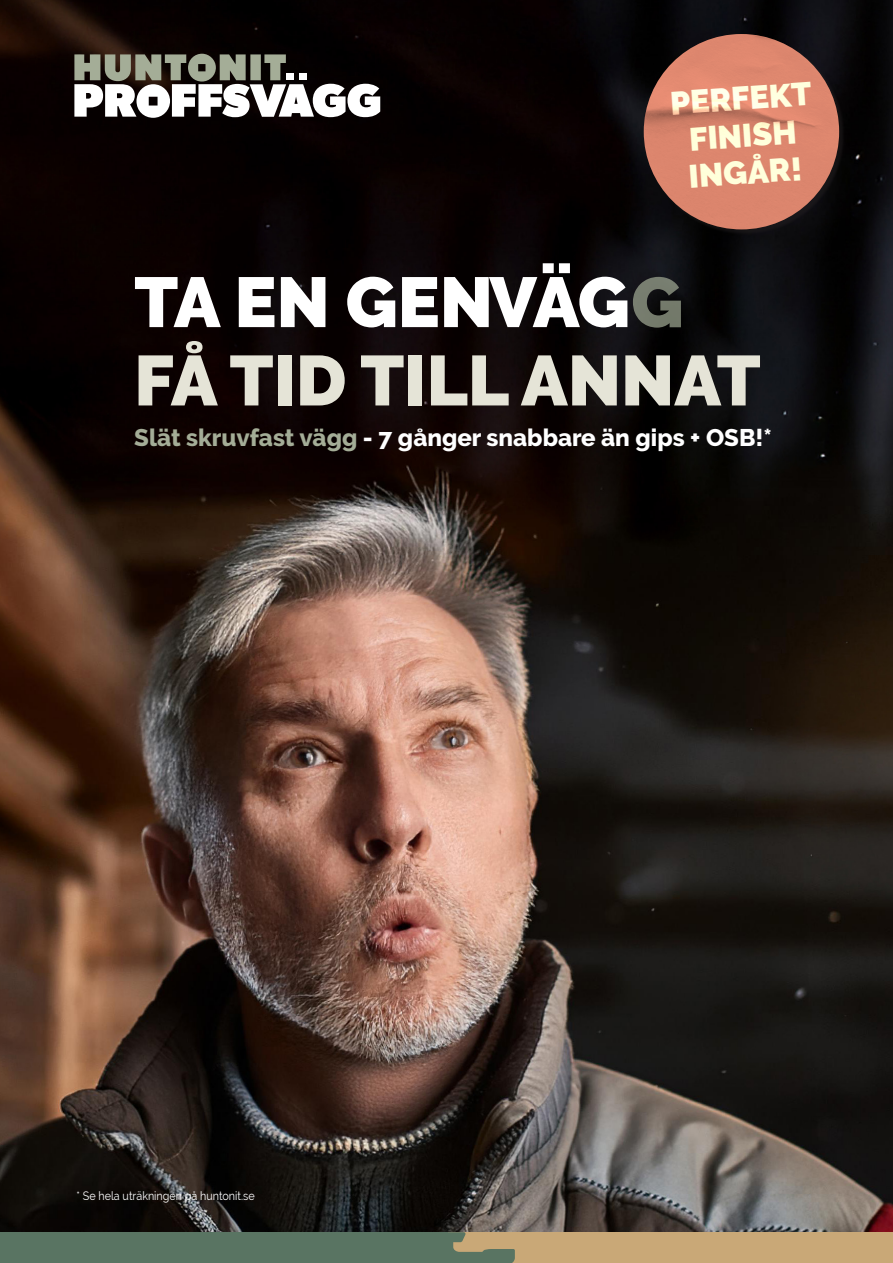
<style>
.page{position:relative;width:893px;height:1263px;background:#fff}
.page>*{position:absolute;margin:0;border:0;box-sizing:border-box;transform-origin:0 0}
.t1{font:900 70.5px "Raleway";color:#e5e4d7}
.t2{font:900 70.5px "Raleway";letter-spacing:-.03em;color:#fff}
.t3{font:900 32.4px/37.2px "Raleway";color:#fff;text-align:center}
.Subhead_2{font:800 24px "Raleway";color:#fff}
.t4{font:12px "Raleway";color:#fff;scale:.9 1}
.s1{color:#a4ad97}
</style>
<div class="page">
<img style="left:0;top:0;width:893px;height:1232px">
<div style="left:645px;top:35px;width:200px;height:200px;background:#0a090b"></div>
<img style="left:644px;top:34px;width:195px;height:195px">
<svg style="left:74px;top:53px;width:306px;height:65px"></svg>
<div style="left:286px;top:74px;width:7px;height:6px;background:#fff"></div>
<div style="left:299px;top:74px;width:8px;height:6px;background:#fff"></div>
<div style="left:364px;top:1232px;width:529px;height:31px;background:#c9a877"></div>
<div style="left:0;top:1232px;width:447px;height:31px;background:#597462"></div>
<svg style="left:447px;top:1232px;width:68px;height:31px"></svg>
<svg style="left:633px;top:277px;width:48px;height:51px;background:#4f534b"></svg>
<p class="t2" style="left:134px;top:261px;width:497px">TA EN GENVÄG</p>
<h2 class="t3" style="left:669px;top:85px;width:143px;rotate:-4deg">PERFEKT<br>FINISH<br>INGÅR!</h2>
<p class="t1" style="left:134px;top:340px;width:628px">FÅ TID TILL ANNAT</p>
<p class="Subhead_2" style="left:134px;top:424px;width:639px"><span class="s1">Slät skruvfast vägg</span> - 7 gånger snabbare än gips + OSB!*</p>
<p class="t4" style="left:77px;top:1188px;width:199px">* Se hela uträkningen på huntonit.se</p>
</div>
